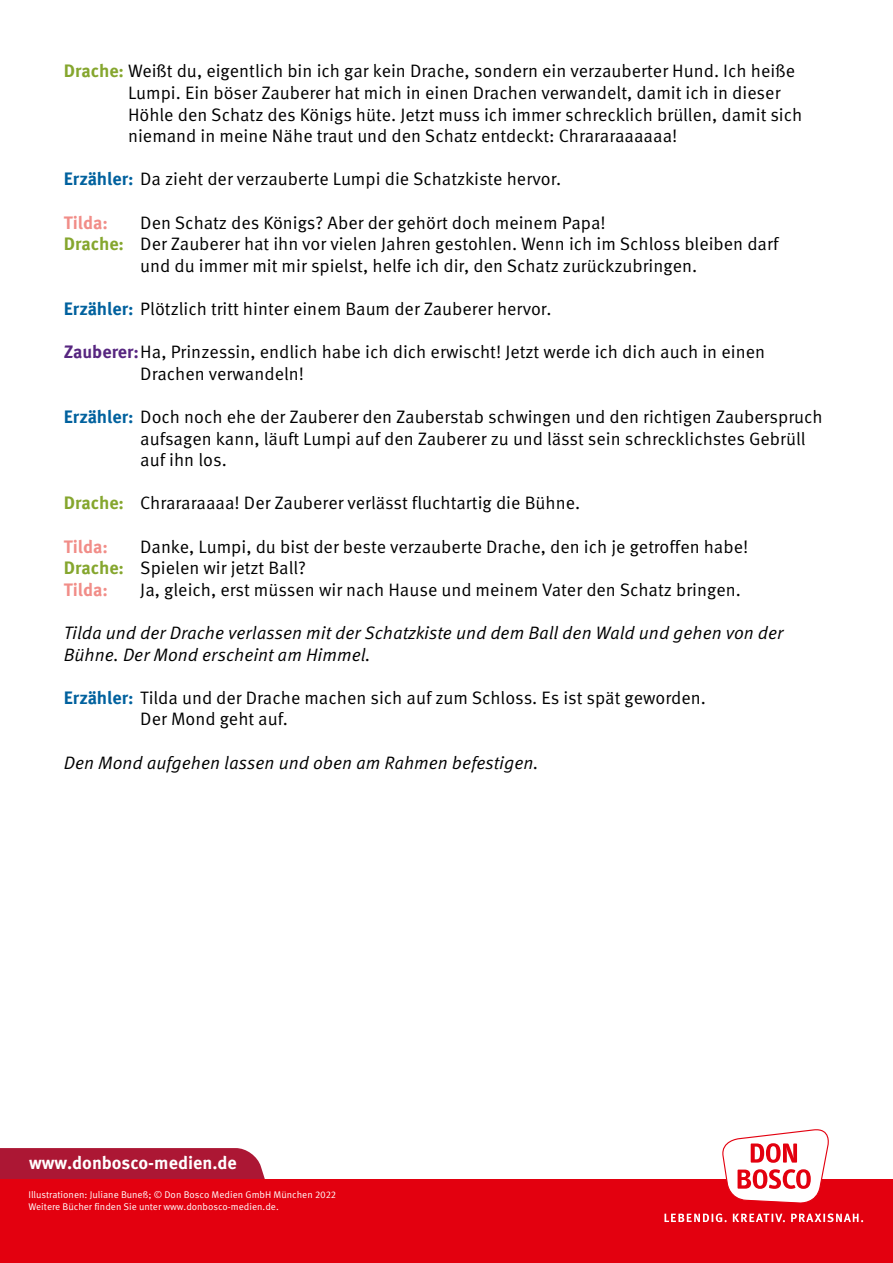
<style>
.page{position:relative;width:893px;height:1263px;background:#fff}
.page>*{position:absolute;margin:0;border:0;box-sizing:border-box;transform-origin:0 0}
.t1{font:18px/21.6px "Meta OT Norm";color:#000}
.t2{font:18px/21.6px "Meta OT Norm Ita";color:#000}
.t3{font:700 18px "Meta OT";color:#fff}
.t4{font:700 18px "Meta OT";letter-spacing:-.005em;color:#f18d88}
.t5{font:9.75px/11.7px "Meta OT Norm";color:#fff}
.s1{font-family:"Meta OT";font-weight:700;color:#85a62e}
.s2{font-family:"Meta OT";font-weight:700;color:#00619e}
.s3{font-family:"Meta OT";font-weight:700;color:#572680}
</style>
<div class="page">
<div style="left:0;top:1148px;width:265px;height:31px;background:#ac1734"></div>
<div style="left:0;top:1179px;width:893px;height:84px;background:#e3000f"></div>
<svg style="left:722px;top:1129px;width:107px;height:74px"></svg>
<svg style="left:664px;top:1213px;width:199px;height:9px"></svg>
<p class="t1" style="left:128px;top:61px;width:676px;text-indent:-64px"><span class="s1">Drache:</span> Weißt du, eigentlich bin ich gar kein Drache, sondern ein verzauberter Hund. Ich heiße Lumpi. Ein böser Zauberer hat mich in einen Drachen verwandelt, damit ich in dieser Höhle den Schatz des Königs hüte. Jetzt muss ich immer schrecklich brüllen, damit sich niemand in meine Nähe traut und den Schatz entdeckt: Chrararaaaaaa!</p>
<p class="t1" style="left:64px;top:169px;width:499px"><span class="s2">Erzähler:</span> Da zieht der verzauberte Lumpi die Schatzkiste hervor.</p>
<p class="t4" style="left:64px;top:211px;width:46px">Tilda:</p>
<p class="t1" style="left:140px;top:212px;width:467px">Den Schatz des Königs? Aber der gehört doch meinem Papa!</p>
<p class="t1" style="left:64px;top:233px;width:716px;text-align:center"><span class="s1">Drache:</span> Der Zauberer hat ihn vor vielen Jahren gestohlen. Wenn ich im Schloss bleiben darf und du immer mit mir spielst, helfe ich dir, den Schatz zurückzubringen.</p>
<p class="t1" style="left:64px;top:298px;width:489px"><span class="s2">Erzähler:</span> Plötzlich tritt hinter einem Baum der Zauberer hervor.</p>
<p class="t1" style="left:140px;top:341px;width:626px;text-indent:-77px"><span class="s3">Zauberer:</span>Ha, Prinzessin, endlich habe ich dich erwischt! Jetzt werde ich dich auch in einen<br>Drachen verwandeln!</p>
<p class="t1" style="left:140px;top:406px;width:684px;text-indent:-77px"><span class="s2">Erzähler:</span> Doch noch ehe der Zauberer den Zauberstab schwingen und den richtigen Zauberspruch aufsagen kann, läuft Lumpi auf den Zauberer zu und lässt sein schrecklichstes Gebrüll auf ihn los.</p>
<p class="t1" style="left:64px;top:493px;width:518px"><span class="s1">Drache:</span> Chrararaaaa! Der Zauberer verlässt fluchtartig die Bühne.</p>
<p class="t4" style="left:64px;top:535px;width:46px">Tilda:</p>
<p class="t1" style="left:140px;top:536px;width:609px">Danke, Lumpi, du bist der beste verzauberte Drache, den ich je getroffen habe!</p>
<p class="t1" style="left:64px;top:557px;width:244px"><span class="s1">Drache:</span> Spielen wir jetzt Ball?</p>
<p class="t4" style="left:64px;top:578px;width:46px">Tilda:</p>
<p class="t1" style="left:140px;top:579px;width:602px">Ja, gleich, erst müssen wir nach Hause und meinem Vater den Schatz bringen.</p>
<p class="t2" style="left:64px;top:622px;width:721px">Tilda und der Drache verlassen mit der Schatzkiste und dem Ball den Wald und gehen von der<br>Bühne. Der Mond erscheint am Himmel.</p>
<p class="t1" style="left:140px;top:687px;width:567px;text-indent:-77px"><span class="s2">Erzähler:</span> Tilda und der Drache machen sich auf zum Schloss. Es ist spät geworden.<br>Der Mond geht auf.</p>
<p class="t2" style="left:64px;top:752px;width:476px">Den Mond aufgehen lassen und oben am Rahmen befestigen.</p>
<p class="t3" style="left:29px;top:1151px;width:209px">www.donbosco-medien.de</p>
<p class="t5" style="left:28px;top:1189px;width:309px">Illustrationen: Juliane Buneß; © Don Bosco Medien GmbH München 2022<br>Weitere Bücher finden Sie unter www.donbosco-medien.de.</p>
</div>
